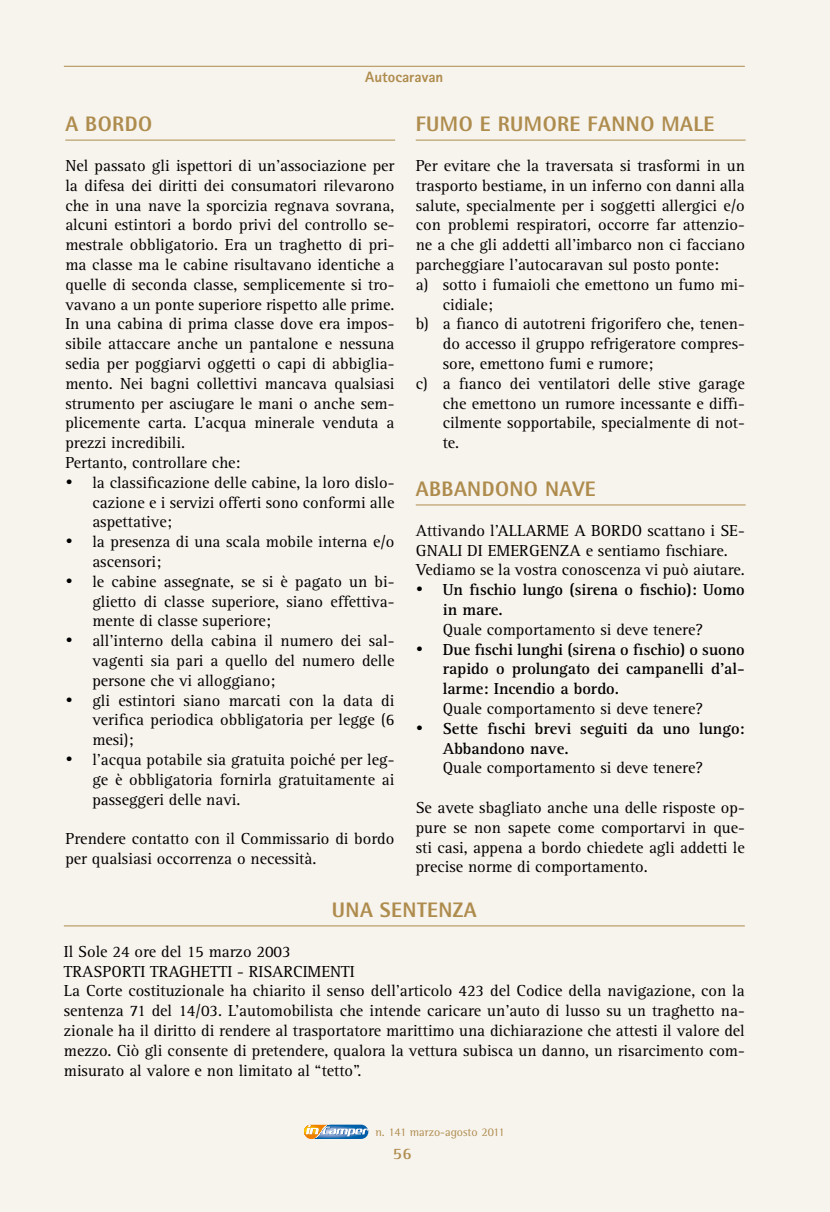
<style>
.page{position:relative;width:830px;height:1212px;background:#fff}
.page>*{position:absolute;margin:0;border:0;box-sizing:border-box;transform-origin:0 0}
.t1{font:800 21px "Rotis Semi Sans";letter-spacing:.02em;color:#ae8c4d}
.t2{font:16.5px/19.8px "Rotis Serif";color:#000;text-align:justify}
.t3{font:700 16.5px/19.8px "Rotis Serif";color:#000}
.t4{font:700 16.5px "Rotis Serif";color:#ae8c4d}
.t5{font:800 15px "Rotis Sans Serif";color:#ae8c4d}
.t6{font:12px "Rotis Semi Serif";color:#ae8c4d}
</style>
<div class="page">
<div style="left:0;top:0;width:829px;height:1212px;background:#f7f3ed"></div>
<svg style="left:304px;top:1124px;width:64px;height:15px"></svg>
<hr style="left:64px;top:66px;width:680px;height:1px;background:#ae8c4d">
<hr style="left:65px;top:140px;width:330px;height:1px;background:#ae8c4d">
<hr style="left:415px;top:140px;width:330px;height:1px;background:#ae8c4d">
<hr style="left:415px;top:505px;width:330px;height:1px;background:#ae8c4d">
<hr style="left:64px;top:925px;width:680px;height:1px;background:#ae8c4d">
<p class="t5" style="left:365px;top:68px;width:80px">Autocaravan</p>
<p class="t1" style="left:415px;top:111px;width:300px">FUMO E RUMORE FANNO MALE</p>
<p class="t2" style="left:415px;top:156px;width:330px">Per evitare che la traversata si trasformi in un</p>
<p class="t2" style="left:415px;top:176px;width:330px">trasporto bestiame, in un inferno con danni alla</p>
<p class="t2" style="left:415px;top:196px;width:330px">salute, specialmente per i soggetti allergici e/o</p>
<p class="t2" style="left:415px;top:215px;width:330px">con problemi respiratori, occorre far attenzio-</p>
<p class="t2" style="left:415px;top:235px;width:330px">ne a che gli addetti all’imbarco non ci facciano</p>
<p class="t2" style="left:415px;top:255px;width:305px">parcheggiare l’autocaravan sul posto ponte:</p>
<p class="t2" style="left:415px;top:275px;width:330px">a) sotto i fumaioli che emettono un fumo mi-</p>
<p class="t2" style="left:442px;top:295px;width:51px">cidiale;</p>
<p class="t2" style="left:415px;top:314px;width:330px">b) a fianco di autotreni frigorifero che, tenen-</p>
<p class="t2" style="left:442px;top:334px;width:303px">do accesso il gruppo refrigeratore compres-</p>
<p class="t2" style="left:442px;top:354px;width:212px">sore, emettono fumi e rumore;</p>
<p class="t2" style="left:415px;top:374px;width:330px">c) a fianco dei ventilatori delle stive garage</p>
<p class="t2" style="left:442px;top:394px;width:303px">che emettono un rumore incessante e diffi-</p>
<p class="t2" style="left:442px;top:413px;width:303px">cilmente sopportabile, specialmente di not-</p>
<p class="t2" style="left:442px;top:433px;width:18px">te.</p>
<p class="t1" style="left:415px;top:476px;width:181px">ABBANDONO NAVE</p>
<p class="t2" style="left:415px;top:521px;width:330px;text-align:left">Attivando l’ALLARME A BORDO scattano i SE-<br>GNALI DI EMERGENZA e sentiamo fischiare.<br>Vediamo se la vostra conoscenza vi può aiutare.</p>
<p class="t3" style="left:442px;top:580px;width:303px;text-indent:-27px">• Un fischio lungo (sirena o fischio): Uomo in mare.</p>
<p class="t2" style="left:442px;top:620px;width:261px">Quale comportamento si deve tenere?</p>
<p class="t3" style="left:442px;top:639px;width:303px;text-align:justify;text-indent:-27px">• Due fischi lunghi (sirena o fischio) o suono rapido o prolungato dei campanelli d’al&shy;larme: Incendio a bordo.</p>
<p class="t2" style="left:442px;top:699px;width:261px">Quale comportamento si deve tenere?</p>
<p class="t3" style="left:442px;top:719px;width:303px;text-indent:-27px">• Sette fischi brevi seguiti da uno lungo:<br>Abbandono nave.</p>
<p class="t2" style="left:442px;top:758px;width:261px">Quale comportamento si deve tenere?</p>
<p class="t2" style="left:415px;top:798px;width:330px">Se avete sbagliato anche una delle risposte op&shy;pure se non sapete come comportarvi in que&shy;sti casi, appena a bordo chiedete agli addetti le precise norme di comportamento.</p>
<p class="t1" style="left:332px;top:897px;width:146px">UNA SENTENZA</p>
<p class="t2" style="left:64px;top:942px;width:682px;text-align:left">Il Sole 24 ore del 15 marzo 2003<br>TRASPORTI TRAGHETTI - RISARCIMENTI<br>La Corte costituzionale ha chiarito il senso dell’articolo 423 del Codice della navigazione, con la sentenza 71 del 14/03. L’automobilista che intende caricare un’auto di lusso su un traghetto na&shy;zionale ha il diritto di rendere al trasportatore marittimo una dichiarazione che attesti il valore del mezzo. Ciò gli consente di pretendere, qualora la vettura subisca un danno, un risarcimento com&shy;misurato al valore e non limitato al “tetto”.</p>
<p class="t1" style="left:65px;top:111px;width:88px">A BORDO</p>
<p class="t2" style="left:65px;top:156px;width:330px;text-align:left">Nel passato gli ispettori di un’associazione per la difesa dei diritti dei consumatori rilevarono che in una nave la sporcizia regnava sovrana, alcuni estintori a bordo privi del controllo se&shy;mestrale obbligatorio. Era un traghetto di pri&shy;ma classe ma le cabine risultavano identiche a quelle di seconda classe, semplicemente si tro&shy;vavano a un ponte superiore rispetto alle prime.<br>In una cabina di prima classe dove era impos&shy;sibile attaccare anche un pantalone e nessuna sedia per poggiarvi oggetti o capi di abbiglia&shy;mento. Nei bagni collettivi mancava qualsiasi strumento per asciugare le mani o anche sem&shy;plicemente carta. L’acqua minerale venduta a prezzi incredibili.<br>Pertanto, controllare che:</p>
<p class="t2" style="left:92px;top:473px;width:303px;text-indent:-27px">• la classificazione delle cabine, la loro dislo&shy;cazione e i servizi offerti sono conformi alle aspettative;</p>
<p class="t2" style="left:92px;top:532px;width:303px;text-indent:-27px">• la presenza di una scala mobile interna e/o ascensori;</p>
<p class="t2" style="left:92px;top:572px;width:303px;text-indent:-27px">• le cabine assegnate, se si è pagato un bi&shy;glietto di classe superiore, siano effettiva&shy;mente di classe superiore;</p>
<p class="t2" style="left:92px;top:631px;width:303px;text-indent:-27px">• all’interno della cabina il numero dei sal&shy;vagenti sia pari a quello del numero delle persone che vi alloggiano;</p>
<p class="t2" style="left:92px;top:691px;width:303px;text-indent:-27px">• gli estintori siano marcati con la data di verifica periodica obbligatoria per legge (6 mesi);</p>
<p class="t2" style="left:92px;top:750px;width:303px;text-indent:-27px">• l’acqua potabile sia gratuita poiché per leg&shy;ge è obbligatoria fornirla gratuitamente ai passeggeri delle navi.</p>
<p class="t2" style="left:65px;top:829px;width:330px">Prendere contatto con il Commissario di bordo per qualsiasi occorrenza o necessità.</p>
<p class="t6" style="left:375px;top:1125px;width:130px">n. 141 marzo-agosto 2011</p>
<p class="t4" style="left:392px;top:1144px;width:20px">56</p>
</div>
